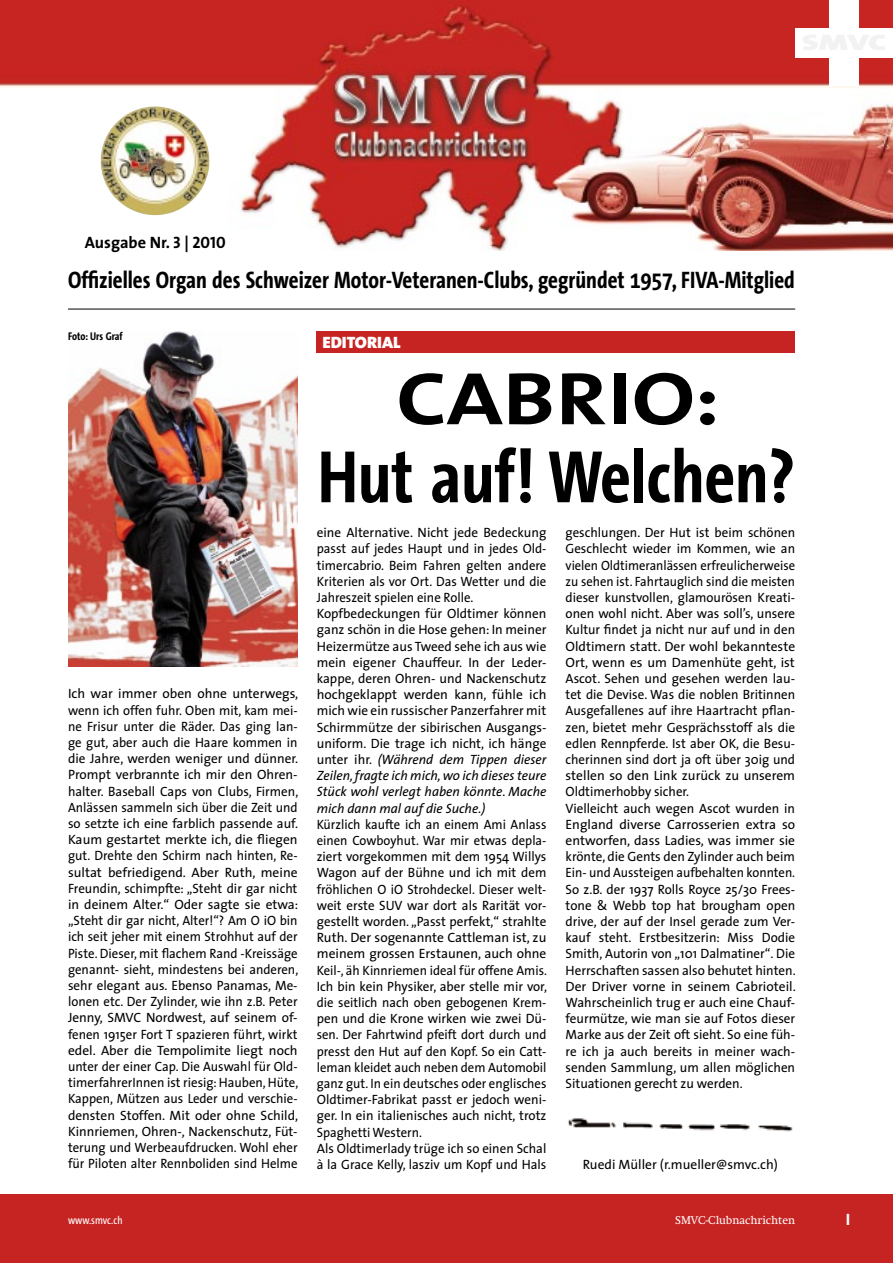
<style>
.page{position:relative;width:893px;height:1263px;background:#fff}
.page>*{position:absolute;margin:0;border:0;box-sizing:border-box;transform-origin:0 0}
.t1{font:700 75px "The Sans Condensed";color:#000}
.t2{font:700 75px "The Sans";color:#000;scale:1.2 1}
.t3{font:700 24px "The Sans Condensed";color:#000}
.t4{font:700 16.5px "The Sans";color:#000}
.t5{font:900 16.5px "The Mix";color:#fff;scale:1.05 1}
.t6{font:700 16.5px "The Sans Correspondence";color:#fff}
.t7{font:13.5px/16.2px "The Sans";color:#000;text-align:justify}
.t8{font:13.5px/16.2px "The Sans";color:#000;scale:.96 1}
.t9{font:13.5px/16.2px "The Sans";color:#000;scale:.94 1}
.t10{font:11.25px "Swift";color:#fff}
.t11{font:700 11.25px "The Sans Condensed";color:#000}
.t12{font:11.25px "The Sans Condensed";color:#fff}
.s1{font-family:"The Sans Bold Caps";font-weight:400}
.s2{font-style:italic}
</style>
<div class="page">
<img style="left:68px;top:332px;width:230px;height:335px">
<img style="left:0;top:0;width:893px;height:251px">
<div style="left:0;top:1195px;width:893px;height:68px;background:#c62422"></div>
<div style="left:829px;top:0;width:30px;height:85px;background:#fff"></div>
<div style="left:795px;top:28px;width:98px;height:29px;background:#fff"></div>
<hr style="left:68px;top:309px;width:727px;height:1px;background:#000">
<img style="left:101px;top:106px;width:108px;height:109px;border-radius:54px">
<div style="left:317px;top:332px;width:478px;height:21px;background:#c62422"></div>
<img style="left:568px;top:1118px;width:225px;height:14px">
<p class="t4" style="left:85px;top:229px;width:142px">Ausgabe Nr. <span class="s1">3</span> | <span class="s1">2010</span></p>
<h2 class="t3" style="left:68px;top:267px;width:728px">Offizielles Organ des Schweizer Motor-Veteranen-Clubs, gegründet 1957, FIVA-Mitglied</h2>
<p class="t11" style="left:68px;top:330px;width:56px">Foto: Urs Graf</p>
<p class="t7" style="left:68px;top:685px;width:232px">Ich war immer oben ohne unterwegs, wenn ich offen fuhr. Oben mit, kam mei&shy;ne Frisur unter die Räder. Das ging lan&shy;ge gut, aber auch die Haare kommen in die Jahre, werden weniger und dünner.<br>Prompt verbrannte ich mir den Ohren&shy;halter. Baseball Caps von Clubs, Firmen, Anlässen sammeln sich über die Zeit und so setzte ich eine farblich passende auf.<br>Kaum gestartet merkte ich, die fliegen gut. Drehte den Schirm nach hinten, Re&shy;sultat befriedigend. Aber Ruth, meine Freundin, schimpfte: „Steht dir gar nicht in deinem Alter.“ Oder sagte sie etwa: „Steht dir gar nicht, Alter!“? Am O iO bin ich seit jeher mit einem Strohhut auf der Piste. Dieser, mit flachem Rand -Kreissäge genannt- sieht, mindestens bei anderen, sehr elegant aus. Ebenso Panamas, Me&shy;lonen etc. Der Zylinder, wie ihn z.B. Peter Jenny, SMVC Nordwest, auf seinem of&shy;fenen 1915er Fort T spazieren führt, wirkt edel. Aber die Tempolimite liegt noch unter der einer Cap. Die Auswahl für Old&shy;timerfahrerInnen ist riesig: Hauben, Hüte, Kappen, Mützen aus Leder und verschie&shy;densten Stoffen. Mit oder ohne Schild, Kinnriemen, Ohren-, Nackenschutz, Füt&shy;terung und Werbeaufdrucken. Wohl eher für Piloten alter Rennboliden sind Helme</p>
<p class="t5" style="left:322px;top:329px;width:76px">EDITORIAL</p>
<h1 class="t2" style="left:396px;top:336px;width:271px">CABRIO:</h1>
<h1 class="t1" style="left:318px;top:436px;width:478px">Hut auf! Welchen?</h1>
<p class="t7" style="left:317px;top:524px;width:231px;text-align:left">eine Alternative. Nicht jede Bedeckung passt auf jedes Haupt und in jedes Old&shy;timercabrio. Beim Fahren gelten andere Kriterien als vor Ort. Das Wetter und die Jahreszeit spielen eine Rolle.<br>Kopfbedeckungen für Oldtimer können ganz schön in die Hose gehen: In meiner Heizermütze aus Tweed sehe ich aus wie mein eigener Chauffeur. In der Leder&shy;kappe, deren Ohren- und Nackenschutz hochgeklappt werden kann, fühle ich mich wie ein russischer Panzerfahrer mit Schirmmütze der sibirischen Ausgangs&shy;uniform. Die trage ich nicht, ich hänge unter ihr. <span class="s2">(Während dem Tippen dieser Zeilen, fragte ich mich, wo ich dieses teure Stück wohl verlegt haben könnte. Mache mich dann mal auf die Suche.)</span></p>
<p class="t9" style="left:317px;top:816px;width:246px">Kürzlich kaufte ich an einem Ami Anlass einen Cowboyhut. War mir etwas depla&shy;ziert vorgekommen mit dem 1954 Willys Wagon auf der Bühne und ich mit dem fröhlichen O iO Strohdeckel. Dieser welt&shy;weit erste SUV war dort als Rarität vor&shy;gestellt worden. „Passt perfekt,“ strahlte Ruth. Der sogenannte Cattleman ist, zu meinem grossen Erstaunen, auch ohne Keil-, äh Kinnriemen ideal für offene Amis.<br>Ich bin kein Physiker, aber stelle mir vor, die seitlich nach oben gebogenen Krem&shy;pen und die Krone wirken wie zwei Dü&shy;sen. Der Fahrtwind pfeift dort durch und presst den Hut auf den Kopf. So ein Catt&shy;leman kleidet auch neben dem Automobil ganz gut. In ein deutsches oder englisches Oldtimer-Fabrikat passt er jedoch weni&shy;ger. In ein italienisches auch nicht, trotz Spaghetti Western.<br>Als Oldtimerlady trüge ich so einen Schal à la Grace Kelly, lasziv um Kopf und Hals</p>
<p class="t8" style="left:566px;top:524px;width:241px">geschlungen. Der Hut ist beim schönen Geschlecht wieder im Kommen, wie an vielen Oldtimeranlässen erfreulicherweise zu sehen ist. Fahrtauglich sind die meisten dieser kunstvollen, glamourösen Kreati&shy;onen wohl nicht. Aber was soll’s, unsere Kultur findet ja nicht nur auf und in den Oldtimern statt. Der wohl bekannteste Ort, wenn es um Damenhüte geht, ist Ascot. Sehen und gesehen werden lau&shy;tet die Devise. Was die noblen Britinnen Ausgefallenes auf ihre Haartracht pflan&shy;zen, bietet mehr Gesprächsstoff als die edlen Rennpferde. Ist aber OK, die Besu&shy;cherinnen sind dort ja oft über 30ig und stellen so den Link zurück zu unserem Oldtimerhobby sicher.<br>Vielleicht auch wegen Ascot wurden in England diverse Carrosserien extra so entworfen, dass Ladies, was immer sie krönte, die Gents den Zylinder auch beim Ein- und Aussteigen aufbehalten konnten.<br>So z.B. der 1937 Rolls Royce 25/30 Frees&shy;tone &amp; Webb top hat brougham open drive, der auf der Insel gerade zum Ver&shy;kauf steht. Erstbesitzerin: Miss Dodie Smith, Autorin von „101 Dalmatiner“. Die Herrschaften sassen also behutet hinten.<br>Der Driver vorne in seinem Cabrioteil.<br>Wahrscheinlich trug er auch eine Chauf&shy;feurmütze, wie man sie auf Fotos dieser Marke aus der Zeit oft sieht. So eine füh&shy;re ich ja auch bereits in meiner wach&shy;senden Sammlung, um allen möglichen Situationen gerecht zu werden.</p>
<p class="t7" style="left:583px;top:1156px;width:197px">Ruedi Müller (r.mueller@smvc.ch)</p>
<p class="t12" style="left:68px;top:1214px;width:56px">www.smvc.ch</p>
<p class="t10" style="left:675px;top:1214px;width:122px">SMVC-Clubnachrichten</p>
<p class="t6" style="left:846px;top:1210px;width:6px">I</p>
</div>
